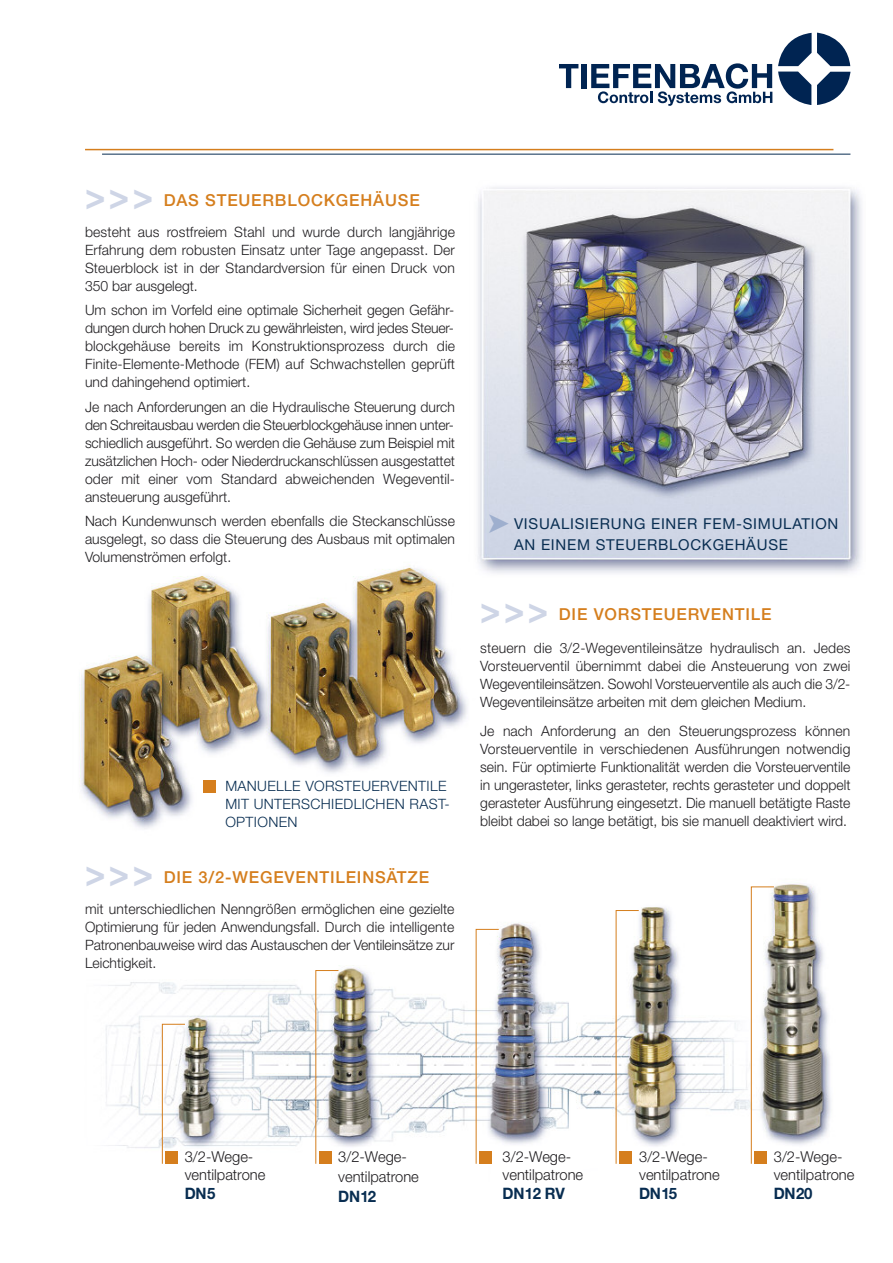
<style>
.page{position:relative;width:893px;height:1263px;background:#fff}
.page>*{position:absolute;margin:0;border:0;box-sizing:border-box;transform-origin:0 0}
.t1{font:700 37.8px "Helvetica Neue LT Std";color:#ced5e6;scale:.9 1}
.t2{font:500 16.5px "Helvetica Neue LT Std";letter-spacing:.05em;color:#d57e1d}
.t3{font:700 15.75px "Helvetica Neue LT Std";letter-spacing:-.02em;color:#082d51;scale:.95 1}
.t4{font:300 15px/18px "Helvetica Neue LT Std";color:#201e21}
.t5{font:15px/21px "Helvetica Neue LT Std";letter-spacing:.05em;color:#082d51}
.t6{font:300 14.25px/18px "Helvetica Neue LT Std";color:#201e21;text-align:justify}
.t7{font:300 14.25px/18px "Helvetica Neue LT Std";letter-spacing:.025em;color:#082d51}
.s1{color:#9eafce}
</style>
<div class="page">
<img style="left:79px;top:32px;width:783px;height:1132px">
<svg style="left:817px;top:72px;width:33px;height:33px"></svg>
<svg style="left:778px;top:33px;width:72px;height:33px"></svg>
<svg style="left:778px;top:72px;width:33px;height:33px"></svg>
<svg style="left:559px;top:64px;width:19px;height:24px"></svg>
<div style="left:581px;top:64px;width:5px;height:24px;background:#002452"></div>
<svg style="left:591px;top:63px;width:181px;height:43px"></svg>
<hr style="left:85px;top:149px;width:748px;height:1px;background:#d57e1d">
<hr style="left:102px;top:154px;width:748px;height:1px;background:#082d51">
<div style="left:203px;top:780px;width:13px;height:13px;background:#d57e1d"></div>
<svg style="left:162px;top:1023px;width:24px;height:141px"></svg>
<svg style="left:315px;top:970px;width:24px;height:194px"></svg>
<svg style="left:475px;top:929px;width:24px;height:235px"></svg>
<img style="left:615px;top:910px;width:24px;height:254px">
<svg style="left:751px;top:886px;width:24px;height:278px"></svg>
<h1 class="t1" style="left:85px;top:182px;width:77px">&gt;&gt;&gt;</h1>
<p class="t2" style="left:164px;top:194px;width:257px">DAS STEUERBLOCKGEHÄUSE</p>
<p class="t6" style="left:85px;top:224px;width:371px">besteht aus rostfreiem Stahl und wurde durch langjährige Erfahrung dem robusten Einsatz unter Tage angepasst. Der Steuerblock ist in der Standardversion für einen Druck von 350 bar ausgelegt.</p>
<p class="t6" style="left:85px;top:303px;width:371px">Um schon im Vorfeld eine optimale Sicherheit gegen Gefähr&shy;dungen durch hohen Druck zu gewährleisten, wird jedes Steuer&shy;blockgehäuse bereits im Konstruktionsprozess durch die Finite-Elemente-Methode (FEM) auf Schwachstellen geprüft und dahingehend optimiert.</p>
<p class="t6" style="left:85px;top:399px;width:371px">Je nach Anforderungen an die Hydraulische Steuerung durch den Schreitausbau werden die Steuerblockgehäuse innen unter&shy;schiedlich ausgeführt. So werden die Gehäuse zum Beispiel mit zusätzlichen Hoch- oder Niederdruckanschlüssen ausgestattet oder mit einer vom Standard abweichenden Wegeventil&shy;ansteuerung ausgeführt.</p>
<p class="t6" style="left:85px;top:513px;width:371px">Nach Kundenwunsch werden ebenfalls die Steckanschlüsse ausgelegt, so dass die Steuerung des Ausbaus mit optimalen Volumenströmen erfolgt.</p>
<p class="t7" style="left:225px;top:778px;width:226px">MANUELLE VORSTEUERVENTILE<br>MIT UNTERSCHIEDLICHEN RAST-<br>OPTIONEN</p>
<h1 class="t1" style="left:85px;top:859px;width:77px">&gt;&gt;&gt;</h1>
<p class="t2" style="left:164px;top:871px;width:267px">DIE 3/2-WEGEVENTILEINSÄTZE</p>
<p class="t6" style="left:85px;top:901px;width:371px">mit unterschiedlichen Nenngrößen ermöglichen eine gezielte Optimierung für jeden Anwendungsfall. Durch die intelligente Patronenbauweise wird das Austauschen der Ventileinsätze zur Leichtigkeit.</p>
<p class="t5" style="left:514px;top:515px;width:326px;text-indent:-26px"><span class="s1">➤</span> VISUALISIERUNG EINER FEM-SIMULATION<br>AN EINEM STEUERBLOCKGEHÄUSE</p>
<h1 class="t1" style="left:480px;top:596px;width:77px">&gt;&gt;&gt;</h1>
<p class="t2" style="left:559px;top:608px;width:214px">DIE VORSTEUERVENTILE</p>
<p class="t6" style="left:480px;top:640px;width:372px">steuern die 3/2-Wegeventileinsätze hydraulisch an. Jedes Vorsteuerventil übernimmt dabei die Ansteuerung von zwei Wegeventileinsätzen. Sowohl Vorsteuerventile als auch die 3/2- Wegeventileinsätze arbeiten mit dem gleichen Medium.</p>
<p class="t6" style="left:480px;top:723px;width:372px">Je nach Anforderung an den Steuerungsprozess können Vorsteuerventile in verschiedenen Ausführungen notwendig sein. Für optimierte Funktionalität werden die Vorsteuerventile in ungerasteter, links gerasteter, rechts gerasteter und doppelt gerasteter Ausführung eingesetzt. Die manuell betätigte Raste bleibt dabei so lange betätigt, bis sie manuell deaktiviert wird.</p>
<p class="t4" style="left:185px;top:1149px;width:82px">3/2-Wege&shy;ventilpatrone</p>
<p class="t3" style="left:185px;top:1188px;width:34px">DN5</p>
<p class="t4" style="left:338px;top:1148px;width:82px;line-height:19.5px">3/2-Wege&shy;ventilpatrone</p>
<p class="t3" style="left:338px;top:1191px;width:41px">DN12</p>
<p class="t4" style="left:503px;top:1149px;width:82px">3/2-Wege&shy;ventilpatrone</p>
<p class="t3" style="left:503px;top:1188px;width:67px">DN12 RV</p>
<p class="t4" style="left:639px;top:1149px;width:82px">3/2-Wege&shy;ventilpatrone</p>
<p class="t3" style="left:639px;top:1188px;width:41px">DN15</p>
<p class="t4" style="left:774px;top:1149px;width:82px">3/2-Wege&shy;ventilpatrone</p>
<p class="t3" style="left:774px;top:1188px;width:42px">DN20</p>
</div>
